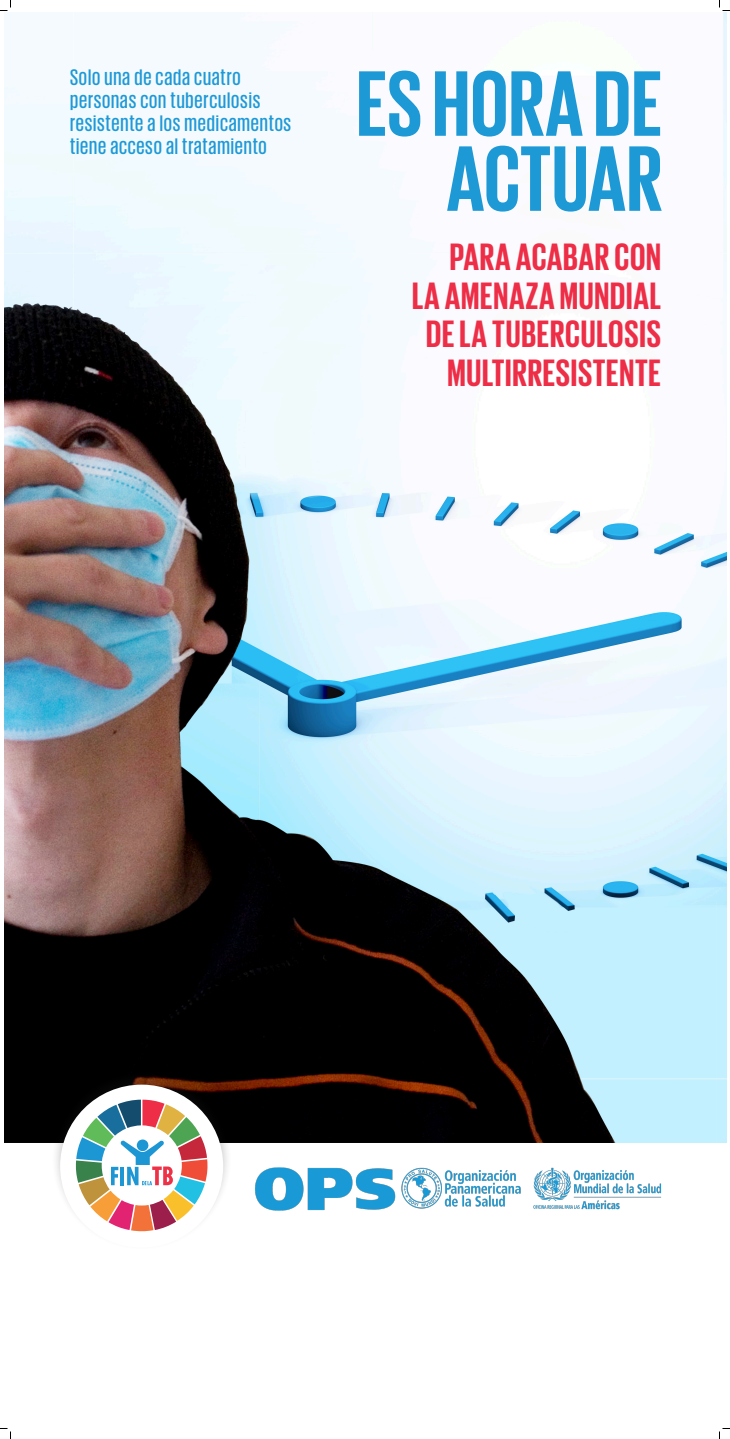
<style>
.page{position:relative;width:730px;height:1439px;background:#fff}
.page>*{position:absolute;margin:0;border:0;box-sizing:border-box;transform-origin:0 0}
.t1{font:700 95px/75px "Giorgio Sans";letter-spacing:.01em;color:#1d99d6;text-align:right}
.t2{font:700 39px/38.5px "Giorgio Sans";letter-spacing:.02em;color:#ee2d46;text-align:right}
.t3{font:500 23px/23px "Giorgio Sans";letter-spacing:.04em;color:#1d99d6}
</style>
<div class="page">
<img style="left:4px;top:12px;width:722px;height:1130px">
<img style="left:255px;top:1167px;width:407px;height:44px">
<div style="left:52px;top:1069px;width:181px;height:181px;background:#231f20;opacity:.25"></div>
<div style="left:60px;top:1084px;width:163px;height:163px;background:#fff;border-radius:50%"></div>
<svg style="left:75px;top:1099px;width:133px;height:132px"></svg>
<svg style="left:0;top:0;width:11px;height:11px"></svg>
<svg style="left:0;top:1428px;width:11px;height:10px"></svg>
<svg style="left:719px;top:0;width:11px;height:11px"></svg>
<svg style="left:719px;top:1428px;width:11px;height:10px"></svg>
<p class="t3" style="left:70px;top:65px;width:223px">Solo una de cada cuatro personas con tuberculosis resistente a los medicamentos tiene acceso al tratamiento</p>
<p class="t1" style="left:357px;top:63px;width:307px">ES HORA DE<br>ACTUAR</p>
<p class="t2" style="left:412px;top:236px;width:250px">PARA ACABAR CON<br>LA AMENAZA MUNDIAL<br>DE LA TUBERCULOSIS<br>MULTIRRESISTENTE</p>
</div>
